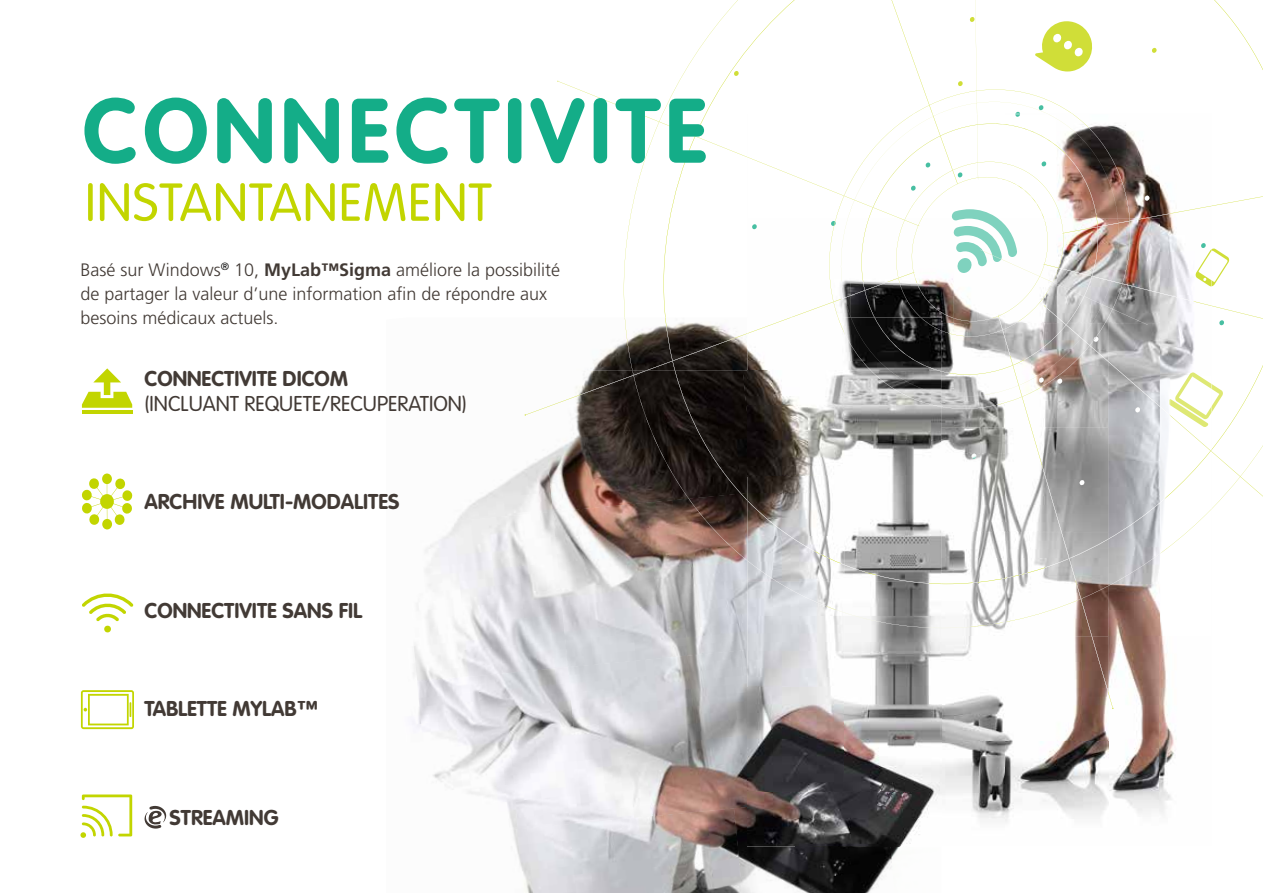
<style>
.page{position:relative;width:1263px;height:893px;background:#fff}
.page>*{position:absolute;margin:0;border:0;box-sizing:border-box;transform-origin:0 0}
.t1{font:700 90px "VAG Rounded";letter-spacing:.06em;color:#14ad88}
.t2{font:300 52.5px "VAG Rounded";letter-spacing:.02em;color:#c2d500}
.t3{font:700 21.15px "VAG Rounded";color:#423a35}
.t4{font:300 21.15px "VAG Rounded";color:#423a35}
.t5{font:300 18px/24px "Frutiger";color:#423a35}
.s1{font-weight:700}
</style>
<div class="page">
<svg style="left:1152px;top:48px;width:5px;height:5px"></svg>
<svg style="left:1212px;top:249px;width:18px;height:37px"></svg>
<svg style="left:557px;top:71px;width:191px;height:87px"></svg>
<svg style="left:1212px;top:306px;width:51px;height:19px"></svg>
<svg style="left:1211px;top:449px;width:52px;height:48px"></svg>
<svg style="left:1211px;top:384px;width:12px;height:29px"></svg>
<svg style="left:1211px;top:196px;width:52px;height:11px"></svg>
<img style="left:983px;top:123px;width:177px;height:83px">
<img style="left:1160px;top:184px;width:34px;height:630px">
<img style="left:958px;top:233px;width:202px;height:90px">
<img style="left:941px;top:323px;width:219px;height:499px">
<img style="left:1147px;top:264px;width:64px;height:42px">
<img style="left:998px;top:325px;width:38px;height:122px">
<img style="left:1036px;top:445px;width:39px;height:94px">
<img style="left:1074px;top:584px;width:39px;height:124px">
<img style="left:1044px;top:325px;width:37px;height:29px">
<img style="left:1099px;top:354px;width:57px;height:49px">
<img style="left:1155px;top:403px;width:55px;height:49px">
<img style="left:983px;top:251px;width:164px;height:74px">
<img style="left:921px;top:205px;width:100px;height:15px">
<img style="left:921px;top:278px;width:37px;height:41px">
<img style="left:1005px;top:233px;width:16px;height:80px">
<img style="left:958px;top:312px;width:48px;height:7px">
<img style="left:919px;top:174px;width:132px;height:31px">
<img style="left:896px;top:220px;width:25px;height:98px">
<img style="left:1021px;top:205px;width:30px;height:115px">
<img style="left:941px;top:319px;width:81px;height:17px">
<img style="left:1048px;top:117px;width:25px;height:7px">
<img style="left:1025px;top:348px;width:48px;height:34px">
<img style="left:941px;top:382px;width:85px;height:11px">
<img style="left:1166px;top:450px;width:45px;height:47px">
<img style="left:1107px;top:497px;width:59px;height:43px">
<img style="left:941px;top:539px;width:167px;height:45px">
<img style="left:932px;top:117px;width:26px;height:67px">
<img style="left:1166px;top:509px;width:45px;height:40px">
<img style="left:1103px;top:549px;width:63px;height:40px">
<img style="left:941px;top:588px;width:163px;height:40px">
<svg style="left:891px;top:0;width:202px;height:117px"></svg>
<svg style="left:957px;top:174px;width:6px;height:3px"></svg>
<svg style="left:752px;top:226px;width:5px;height:3px"></svg>
<svg style="left:971px;top:454px;width:5px;height:5px"></svg>
<svg style="left:1079px;top:480px;width:6px;height:5px"></svg>
<svg style="left:1135px;top:407px;width:5px;height:5px"></svg>
<svg style="left:1201px;top:243px;width:5px;height:5px"></svg>
<svg style="left:1144px;top:196px;width:6px;height:5px"></svg>
<img style="left:1175px;top:372px;width:36px;height:47px">
<img style="left:1168px;top:399px;width:40px;height:28px">
<img style="left:1195px;top:249px;width:16px;height:37px">
<img style="left:957px;top:266px;width:15px;height:7px">
<img style="left:957px;top:262px;width:30px;height:4px">
<img style="left:958px;top:257px;width:44px;height:5px">
<svg style="left:992px;top:257px;width:9px;height:2px"></svg>
<img style="left:951px;top:209px;width:66px;height:48px">
<img style="left:913px;top:124px;width:168px;height:50px">
<img style="left:862px;top:226px;width:5px;height:46px">
<img style="left:1051px;top:174px;width:30px;height:167px">
<img style="left:941px;top:340px;width:110px;height:35px">
<img style="left:866px;top:114px;width:47px;height:43px">
<img style="left:1073px;top:114px;width:41px;height:49px">
<img style="left:829px;top:226px;width:33px;height:46px">
<img style="left:1081px;top:163px;width:50px;height:193px">
<img style="left:1030px;top:355px;width:51px;height:38px">
<img style="left:941px;top:393px;width:89px;height:16px">
<img style="left:1062px;top:206px;width:149px;height:27px">
<img style="left:748px;top:157px;width:171px;height:69px">
<img style="left:790px;top:272px;width:124px;height:46px">
<img style="left:592px;top:318px;width:349px;height:53px">
<img style="left:665px;top:318px;width:10px;height:15px">
<img style="left:625px;top:318px;width:8px;height:53px">
<img style="left:645px;top:333px;width:102px;height:38px">
<img style="left:940px;top:318px;width:1px;height:13px">
<img style="left:851px;top:318px;width:39px;height:53px">
<img style="left:874px;top:318px;width:66px;height:53px">
<img style="left:838px;top:318px;width:33px;height:53px">
<img style="left:748px;top:318px;width:43px;height:15px">
<img style="left:539px;top:415px;width:93px;height:96px">
<img style="left:414px;top:511px;width:139px;height:156px">
<img style="left:553px;top:493px;width:194px;height:174px">
<img style="left:412px;top:667px;width:156px;height:141px">
<img style="left:568px;top:650px;width:179px;height:158px">
<img style="left:508px;top:808px;width:226px;height:85px">
<img style="left:734px;top:807px;width:156px;height:86px">
<img style="left:890px;top:846px;width:11px;height:23px">
<img style="left:632px;top:371px;width:115px;height:190px">
<img style="left:526px;top:371px;width:120px;height:44px">
<img style="left:747px;top:371px;width:1px;height:264px">
<img style="left:747px;top:635px;width:48px;height:211px">
<img style="left:795px;top:845px;width:106px;height:1px">
<img style="left:748px;top:371px;width:193px;height:474px">
<img style="left:748px;top:501px;width:52px;height:41px">
<img style="left:799px;top:542px;width:142px;height:19px">
<img style="left:748px;top:561px;width:193px;height:67px">
<img style="left:871px;top:371px;width:70px;height:36px">
<hr style="left:82px;top:411px;width:50px;height:3px;background:#c2d500">
<svg style="left:82px;top:368px;width:50px;height:40px"></svg>
<svg style="left:82px;top:593px;width:51px;height:40px"></svg>
<svg style="left:82px;top:473px;width:51px;height:56px"></svg>
<svg style="left:144px;top:806px;width:23px;height:23px"></svg>
<svg style="left:80px;top:794px;width:52px;height:44px"></svg>
<svg style="left:81px;top:690px;width:53px;height:39px"></svg>
<h1 class="t1" style="left:83px;top:78px;width:625px">CONNECTIVITE</h1>
<h2 class="t2" style="left:85px;top:172px;width:408px">INSTANTANEMENT</h2>
<p class="t5" style="left:80px;top:258px;width:481px">Basé sur Windows<sup>®</sup> 10, <span class="s1">MyLab™Sigma</span> améliore la possibilité de partager la valeur d’une information afin de répondre aux besoins médicaux actuels.</p>
<p class="t3" style="left:145px;top:366px;width:205px">CONNECTIVITE DICOM</p>
<p class="t4" style="left:145px;top:392px;width:324px">(INCLUANT REQUETE/RECUPERATION)</p>
<p class="t3" style="left:145px;top:489px;width:256px">ARCHIVE MULTI-MODALITES</p>
<p class="t3" style="left:145px;top:598px;width:219px">CONNECTIVITE SANS FIL</p>
<p class="t3" style="left:145px;top:696px;width:175px">TABLETTE MYLAB™</p>
<p class="t3" style="left:170px;top:805px;width:110px">STREAMING</p>
</div>
